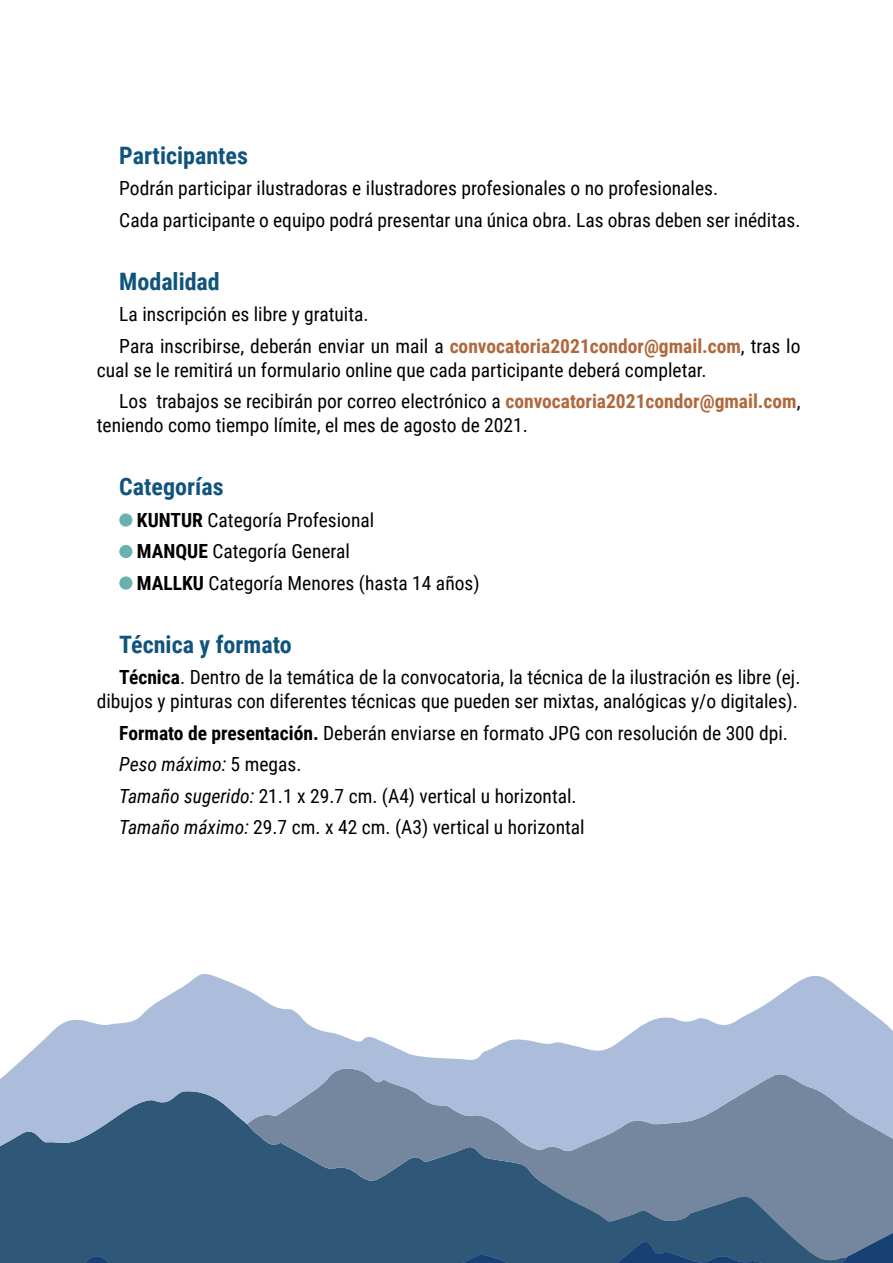
<style>
.page{position:relative;width:893px;height:1263px;background:#fff}
.page>*{position:absolute;margin:0;border:0;box-sizing:border-box;transform-origin:0 0}
.ti{font:700 24px "Roboto Condensed";color:#10547c}
.Estilo_de_párrafo_1{font:19.5px/24px "Roboto Condensed";color:#000}
.Estilo_de_párrafo_1-2{font:italic 19.5px "Roboto Condensed";color:#000}
.s1{font-weight:700;color:#b0683d}
.s2{font-weight:700}
.s3{font-style:normal}
.s4{font-style:italic}
</style>
<div class="page">
<div style="left:119px;top:513px;width:13px;height:14px;background:#69b0b0;border-radius:50%"></div>
<div style="left:119px;top:545px;width:13px;height:13px;background:#69b0b0;border-radius:50%"></div>
<div style="left:119px;top:576px;width:13px;height:14px;background:#69b0b0;border-radius:50%"></div>
<div style="left:0;top:1154px;width:247px;height:109px;background:#2e5778"></div>
<svg style="left:2px;top:1229px;width:891px;height:34px;background:#2c5577"></svg>
<svg style="left:247px;top:1154px;width:646px;height:106px;background:#5f7793"></svg>
<svg style="left:257px;top:1154px;width:584px;height:106px;background:#466785"></svg>
<svg style="left:0;top:974px;width:893px;height:180px;fill:#abbddb"></svg>
<p class="ti" style="left:119px;top:138px;width:130px">Participantes</p>
<p class="Estilo_de_párrafo_1" style="left:119px;top:175px;width:600px">Podrán participar ilustradoras e ilustradores profesionales o no profesionales.</p>
<p class="Estilo_de_párrafo_1" style="left:119px;top:207px;width:683px">Cada participante o equipo podrá presentar una única obra. Las obras deben ser inéditas.</p>
<p class="ti" style="left:119px;top:264px;width:102px">Modalidad</p>
<p class="Estilo_de_párrafo_1" style="left:119px;top:301px;width:251px">La inscripción es libre y gratuita.</p>
<p class="Estilo_de_párrafo_1" style="left:97px;top:333px;width:705px;text-indent:22px">Para inscribirse, deberán enviar un mail a <span class="s1">convocatoria2021condor@gmail.com</span>, tras lo cual se le remitirá un formulario online que cada participante deberá completar.</p>
<p class="Estilo_de_párrafo_1" style="left:97px;top:388px;width:705px;text-indent:22px">Los trabajos se recibirán por correo electrónico a <span class="s1">convocatoria2021condor@gmail.com</span>, teniendo como tiempo límite, el mes de agosto de 2021.</p>
<p class="ti" style="left:119px;top:470px;width:106px">Categorías</p>
<p class="Estilo_de_párrafo_1" style="left:137px;top:507px;width:239px"><span class="s2">KUNTUR</span> Categoría Profesional</p>
<p class="Estilo_de_párrafo_1" style="left:137px;top:538px;width:215px"><span class="s2">MANQUE</span> Categoría General</p>
<p class="Estilo_de_párrafo_1" style="left:137px;top:570px;width:344px"><span class="s2">MALLKU</span> Categoría Menores (hasta 14 años)</p>
<p class="ti" style="left:119px;top:627px;width:174px">Técnica y formato</p>
<p class="Estilo_de_párrafo_1" style="left:97px;top:664px;width:705px;text-align:right"><span class="s2">Técnica</span>. Dentro de la temática de la convocatoria, la técnica de la ilustración es libre (ej. dibujos y pinturas con diferentes técnicas que pueden ser mixtas, analógicas y/o digitales).</p>
<p class="Estilo_de_párrafo_1" style="left:119px;top:720px;width:670px"><span class="s2">Formato de presentación.</span> Deberán enviarse en formato JPG con resolución de 300 dpi.</p>
<p class="Estilo_de_párrafo_1-2" style="left:119px;top:750px;width:184px">Peso máximo: <span class="s3">5 megas.</span></p>
<p class="Estilo_de_párrafo_1" style="left:119px;top:783px;width:459px"><span class="s4">Tamaño sugerido:</span> 21.1 x 29.7 cm. (A4) vertical u horizontal.</p>
<p class="Estilo_de_párrafo_1" style="left:119px;top:814px;width:467px"><span class="s4">Tamaño máximo:</span> 29.7 cm. x 42 cm. (A3) vertical u horizontal</p>
</div>
